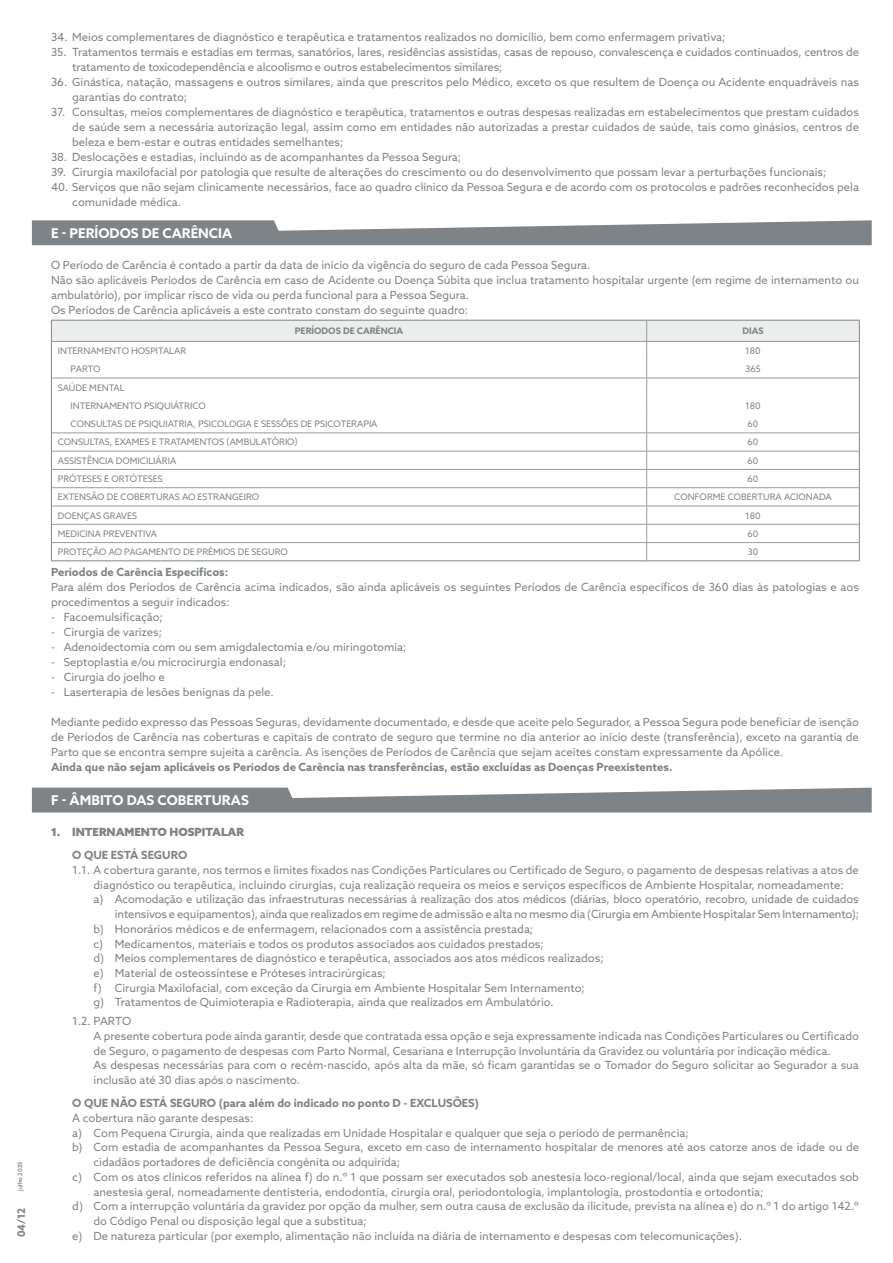
<style>
.page{position:relative;width:893px;height:1263px;background:#fff}
.page>*{position:absolute;margin:0;border:0;box-sizing:border-box;transform-origin:0 0}
.t1{font:700 13.5px "Azo Sans";color:#fff}
.t2{font:11.25px/15px "Azo Sans";color:#7e8387}
.t3{font:700 11.25px "Azo Sans";color:#7e8387}
.t4{font:900 11.25px "Azo Sans";color:#7e8387}
.t5{font:700 10.5px "Azo Sans";color:#7e8387}
.t6{font:9px/18.3px "Azo Sans";color:#7e8387}
.t7{font:700 9px "Azo Sans";color:#7e8387}
.t8{font:500 6px "Azo Sans";color:#7e8387}
</style>
<div class="page">
<hr style="left:51px;top:560px;width:809px;height:1px;background:#7e8387">
<svg style="left:51px;top:320px;width:809px;height:240px"></svg>
<svg style="left:32px;top:220px;width:840px;height:25px;background:#92979a"></svg>
<svg style="left:32px;top:788px;width:840px;height:24px;background:#909497"></svg>
<p class="t8" style="left:16px;top:1191px;width:31px;rotate:-90deg">julho 2025</p>
<p class="t5" style="left:17px;top:1237px;width:31px;rotate:-90deg">04/12</p>
<p class="t2" style="left:51px;top:30px;width:676px">34. Meios complementares de diagnóstico e terapêutica e tratamentos realizados no domicílio, bem como enfermagem privativa;</p>
<p class="t2" style="left:72px;top:45px;width:788px;text-indent:-21px">35. Tratamentos termais e estadias em termas, sanatórios, lares, residências assistidas, casas de repouso, convalescença e cuidados continuados, centros de tratamento de toxicodependência e alcoolismo e outros estabelecimentos similares;</p>
<p class="t2" style="left:72px;top:75px;width:788px;text-indent:-21px">36. Ginástica, natação, massagens e outros similares, ainda que prescritos pelo Médico, exceto os que resultem de Doença ou Acidente enquadráveis nas garantias do contrato;</p>
<p class="t2" style="left:72px;top:105px;width:788px;text-align:justify;text-indent:-21px">37. Consultas, meios complementares de diagnóstico e terapêutica, tratamentos e outras despesas realizadas em estabelecimentos que prestam cuidados de saúde sem a necessária autorização legal, assim como em entidades não autorizadas a prestar cuidados de saúde, tais como ginásios, centros de beleza e bem-estar e outras entidades semelhantes;</p>
<p class="t2" style="left:51px;top:150px;width:412px">38. Deslocações e estadias, incluindo as de acompanhantes da Pessoa Segura;</p>
<p class="t2" style="left:51px;top:165px;width:777px">39. Cirurgia maxilofacial por patologia que resulte de alterações do crescimento ou do desenvolvimento que possam levar a perturbações funcionais;</p>
<p class="t2" style="left:72px;top:180px;width:788px;text-indent:-21px">40. Serviços que não sejam clinicamente necessários, face ao quadro clínico da Pessoa Segura e de acordo com os protocolos e padrões reconhecidos pela comunidade médica.</p>
<p class="t1" style="left:51px;top:227px;width:183px">E - PERÍODOS DE CARÊNCIA</p>
<p class="t2" style="left:51px;top:258px;width:809px">O Período de Carência é contado a partir da data de início da vigência do seguro de cada Pessoa Segura.<br>Não são aplicáveis Períodos de Carência em caso de Acidente ou Doença Súbita que inclua tratamento hospitalar urgente (em regime de internamento ou ambulatório), por implicar risco de vida ou perda funcional para a Pessoa Segura.<br>Os Períodos de Carência aplicáveis a este contrato constam do seguinte quadro:</p>
<p class="t7" style="left:295px;top:327px;width:110px">PERÍODOS DE CARÊNCIA</p>
<p class="t7" style="left:742px;top:327px;width:23px">DIAS</p>
<p class="t6" style="left:58px;top:342px;width:130px">INTERNAMENTO HOSPITALAR</p>
<p class="t6" style="left:745px;top:342px;width:17px">180</p>
<p class="t6" style="left:71px;top:361px;width:32px">PARTO</p>
<p class="t6" style="left:745px;top:361px;width:17px">365</p>
<p class="t6" style="left:71px;top:379px;width:137px;text-indent:-13px">SAÚDE MENTAL<br>INTERNAMENTO PSIQUIÁTRICO</p>
<p class="t6" style="left:745px;top:397px;width:17px">180</p>
<p class="t6" style="left:71px;top:415px;width:309px">CONSULTAS DE PSIQUIATRIA, PSICOLOGIA E SESSÕES DE PSICOTERAPIA</p>
<p class="t6" style="left:747px;top:415px;width:12px">60</p>
<p class="t6" style="left:58px;top:434px;width:242px">CONSULTAS, EXAMES E TRATAMENTOS (AMBULATÓRIO)</p>
<p class="t6" style="left:747px;top:434px;width:12px">60</p>
<p class="t6" style="left:58px;top:452px;width:120px">ASSISTÊNCIA DOMICILIÁRIA</p>
<p class="t6" style="left:747px;top:452px;width:12px">60</p>
<p class="t6" style="left:58px;top:470px;width:106px">PRÓTESES E ORTÓTESES</p>
<p class="t6" style="left:747px;top:470px;width:12px">60</p>
<p class="t6" style="left:58px;top:489px;width:203px">EXTENSÃO DE COBERTURAS AO ESTRANGEIRO</p>
<p class="t6" style="left:674px;top:489px;width:159px">CONFORME COBERTURA ACIONADA</p>
<p class="t6" style="left:58px;top:507px;width:81px">DOENÇAS GRAVES</p>
<p class="t6" style="left:745px;top:507px;width:17px">180</p>
<p class="t6" style="left:58px;top:525px;width:101px">MEDICINA PREVENTIVA</p>
<p class="t6" style="left:747px;top:525px;width:12px">60</p>
<p class="t6" style="left:58px;top:543px;width:232px">PROTEÇÃO AO PAGAMENTO DE PRÉMIOS DE SEGURO</p>
<p class="t6" style="left:748px;top:543px;width:12px">30</p>
<p class="t3" style="left:51px;top:567px;width:179px">Períodos de Carência Específicos:</p>
<p class="t2" style="left:51px;top:580px;width:809px">Para além dos Períodos de Carência acima indicados, são ainda aplicáveis os seguintes Períodos de Carência específicos de 360 dias às patologias e aos procedimentos a seguir indicados:</p>
<p class="t2" style="left:51px;top:610px;width:113px">- Facoemulsificação;</p>
<p class="t2" style="left:51px;top:625px;width:112px">- Cirurgia de varizes;</p>
<p class="t2" style="left:51px;top:640px;width:357px">- Adenoidectomia com ou sem amigdalectomia e/ou miringotomia;</p>
<p class="t2" style="left:51px;top:655px;width:236px">- Septoplastia e/ou microcirurgia endonasal;</p>
<p class="t2" style="left:51px;top:670px;width:115px">- Cirurgia do joelho e</p>
<p class="t2" style="left:51px;top:685px;width:224px">- Laserterapia de lesões benignas da pele.</p>
<p class="t2" style="left:51px;top:715px;width:809px;text-align:justify">Mediante pedido expresso das Pessoas Seguras, devidamente documentado, e desde que aceite pelo Segurador, a Pessoa Segura pode beneficiar de isenção de Períodos de Carência nas coberturas e capitais de contrato de seguro que termine no dia anterior ao início deste (transferência), exceto na garantia de Parto que se encontra sempre sujeita a carência. As isenções de Períodos de Carência que sejam aceites constam expressamente da Apólice.</p>
<p class="t3" style="left:51px;top:762px;width:623px">Ainda que não sejam aplicáveis os Períodos de Carência nas transferências, estão excluídas as Doenças Preexistentes.</p>
<p class="t1" style="left:51px;top:795px;width:199px">F - ÂMBITO DAS COBERTURAS</p>
<p class="t4" style="left:51px;top:826px;width:194px">1. INTERNAMENTO HOSPITALAR</p>
<p class="t3" style="left:72px;top:850px;width:117px">O QUE ESTÁ SEGURO</p>
<p class="t2" style="left:72px;top:863px;width:788px">1.1. A cobertura garante, nos termos e limites fixados nas Condições Particulares ou Certificado de Seguro, o pagamento de despesas relativas a atos de</p>
<p class="t2" style="left:94px;top:878px;width:752px">diagnóstico ou terapêutica, incluindo cirurgias, cuja realização requeira os meios e serviços específicos de Ambiente Hospitalar, nomeadamente:</p>
<p class="t2" style="left:94px;top:893px;width:767px">a) Acomodação e utilização das infraestruturas necessárias à realização dos atos médicos (diárias, bloco operatório, recobro, unidade de cuidados</p>
<p class="t2" style="left:115px;top:907px;width:746px">intensivos e equipamentos), ainda que realizados em regime de admissão e alta no mesmo dia (Cirurgia em Ambiente Hospitalar Sem Internamento);</p>
<p class="t2" style="left:94px;top:922px;width:441px">b) Honorários médicos e de enfermagem, relacionados com a assistência prestada;</p>
<p class="t2" style="left:94px;top:937px;width:452px">c) Medicamentos, materiais e todos os produtos associados aos cuidados prestados;</p>
<p class="t2" style="left:94px;top:951px;width:512px">d) Meios complementares de diagnóstico e terapêutica, associados aos atos médicos realizados;</p>
<p class="t2" style="left:94px;top:966px;width:294px">e) Material de osteossíntese e Próteses intracirúrgicas;</p>
<p class="t2" style="left:94px;top:981px;width:493px">f) Cirurgia Maxilofacial, com exceção da Cirurgia em Ambiente Hospitalar Sem Internamento;</p>
<p class="t2" style="left:94px;top:995px;width:462px">g) Tratamentos de Quimioterapia e Radioterapia, ainda que realizados em Ambulatório.</p>
<p class="t2" style="left:94px;top:1015px;width:767px;text-indent:-21px">1.2. PARTO<br>A presente cobertura pode ainda garantir, desde que contratada essa opção e seja expressamente indicada nas Condições Particulares ou Certificado de Seguro, o pagamento de despesas com Parto Normal, Cesariana e Interrupção Involuntária da Gravidez ou voluntária por indicação médica.<br>As despesas necessárias para com o recém-nascido, após alta da mãe, só ficam garantidas se o Tomador do Seguro solicitar ao Segurador a sua inclusão até 30 dias após o nascimento.</p>
<p class="t3" style="left:72px;top:1098px;width:408px">O QUE NÃO ESTÁ SEGURO (para além do indicado no ponto D - EXCLUSÕES)</p>
<p class="t2" style="left:72px;top:1111px;width:183px">A cobertura não garante despesas:</p>
<p class="t2" style="left:72px;top:1126px;width:618px">a) Com Pequena Cirurgia, ainda que realizadas em Unidade Hospitalar e qualquer que seja o período de permanência;</p>
<p class="t2" style="left:72px;top:1141px;width:788px">b) Com estadia de acompanhantes da Pessoa Segura, exceto em caso de internamento hospitalar de menores até aos catorze anos de idade ou de</p>
<p class="t2" style="left:94px;top:1155px;width:308px">cidadãos portadores de deficiência congénita ou adquirida;</p>
<p class="t2" style="left:72px;top:1170px;width:788px">c) Com os atos clínicos referidos na alínea f) do n.º 1 que possam ser executados sob anestesia loco-regional/local, ainda que sejam executados sob</p>
<p class="t2" style="left:94px;top:1185px;width:671px">anestesia geral, nomeadamente dentisteria, endodontia, cirurgia oral, periodontologia, implantologia, prostodontia e ortodontia;</p>
<p class="t2" style="left:72px;top:1199px;width:788px">d) Com a interrupção voluntária da gravidez por opção da mulher, sem outra causa de exclusão da ilicitude, prevista na alínea e) do n.º 1 do artigo 142.º</p>
<p class="t2" style="left:94px;top:1214px;width:275px">do Código Penal ou disposição legal que a substitua;</p>
<p class="t2" style="left:72px;top:1229px;width:671px">e) De natureza particular (por exemplo, alimentação não incluída na diária de internamento e despesas com telecomunicações).</p>
</div>
